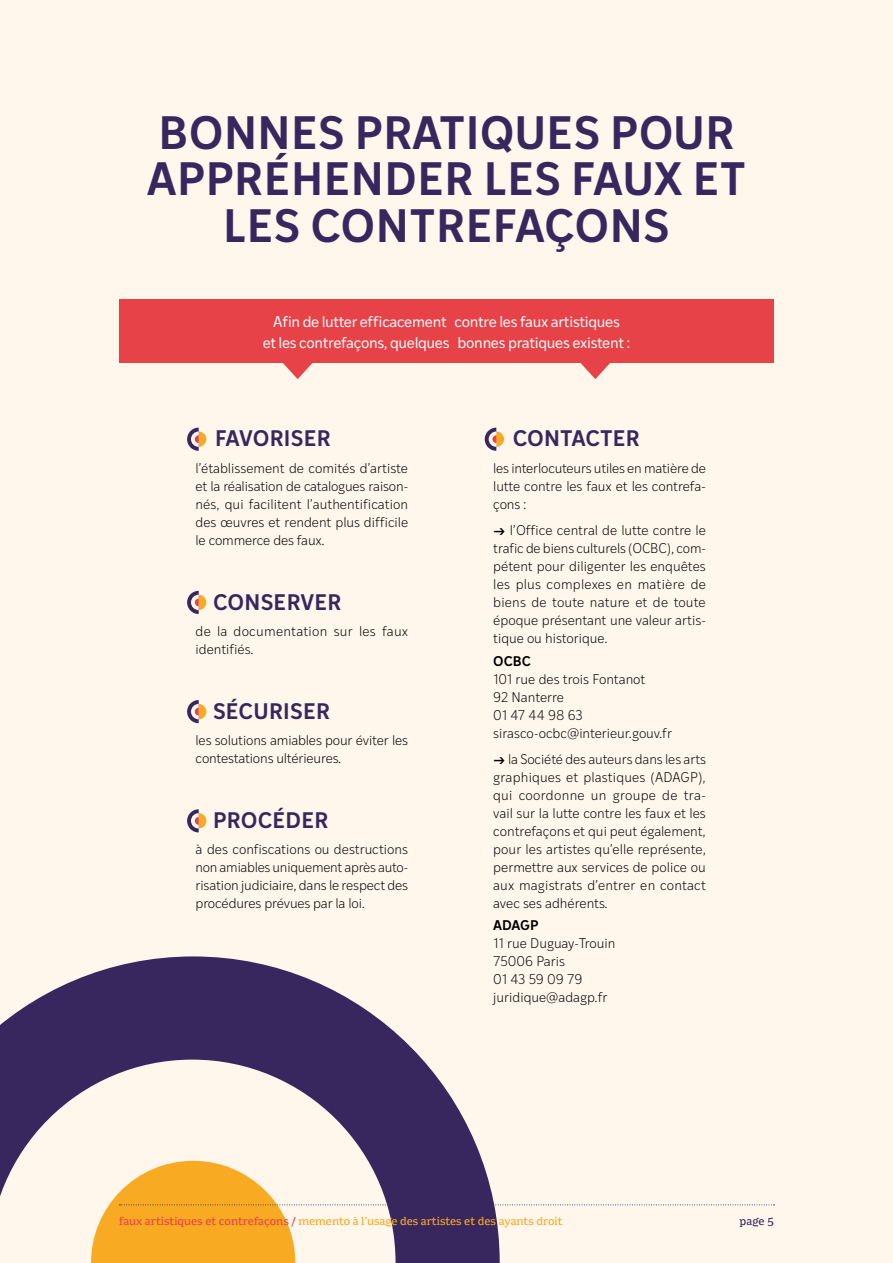
<style>
.page{position:relative;width:893px;height:1263px;background:#fff7ec}
.page>*{position:absolute;margin:0;border:0;box-sizing:border-box;transform-origin:0 0}
.t1{font:600 45px/46.5px "Ivy Style Sans";letter-spacing:.01em;color:#38265e;text-align:center}
.t2{font:600 21.6px "Ivy Style Sans";letter-spacing:.01em;color:#38265e}
.t3{font:15px/21px "Ivy Style Sans";letter-spacing:-.025em;color:#fff;text-align:center}
.t4{font:300 13.5px/18px "Ivy Style Sans";letter-spacing:-.01em;color:#000;text-align:justify}
.t5{font:300 13.5px/18px "Ivy Style Sans";letter-spacing:.01em;color:#000}
.t6{font:600 13.5px "Ivy Style Sans";color:#000}
.t7{font:10.5px "Minuscule 5";letter-spacing:-.005em;color:#f8aa23}
.t8{font:10.5px "Minuscule 5";color:#38265e}
.s1{font-weight:600}
.s2{color:#e84249}
</style>
<div class="page">
<svg style="left:0;top:956px;width:483px;height:205px;fill:#38265e"></svg>
<svg style="left:0;top:1059px;width:396px;height:102px"></svg>
<svg style="left:0;top:1161px;width:774px;height:102px"></svg>
<div style="left:119px;top:300px;width:655px;height:63px;background:#e84249"></div>
<svg style="left:283px;top:363px;width:30px;height:16px"></svg>
<svg style="left:580px;top:363px;width:30px;height:16px"></svg>
<svg style="left:187px;top:428px;width:20px;height:23px"></svg>
<svg style="left:485px;top:428px;width:19px;height:23px"></svg>
<svg style="left:187px;top:700px;width:20px;height:23px"></svg>
<svg style="left:187px;top:809px;width:20px;height:23px"></svg>
<svg style="left:187px;top:591px;width:20px;height:23px"></svg>
<h1 class="t1" style="left:147px;top:106px;width:601px">BONNES PRATIQUES POUR<br>APPRÉHENDER LES FAUX ET<br>LES CONTREFAÇONS</h1>
<p class="t3" style="left:263px;top:310px;width:369px">Afin de lutter efficacement contre les faux artistiques<br>et les contrefaçons, quelques bonnes pratiques existent :</p>
<h2 class="t2" style="left:215px;top:422px;width:117px">FAVORISER</h2>
<p class="t4" style="left:196px;top:458px;width:214px">l’établissement de comités d’artiste et la réalisation de catalogues raison&shy;nés, qui facilitent l’authentification des œuvres et rendent plus difficile le commerce des faux.</p>
<h2 class="t2" style="left:213px;top:585px;width:130px">CONSERVER</h2>
<p class="t5" style="left:196px;top:621px;width:214px">de la documentation sur les faux identifiés.</p>
<h2 class="t2" style="left:213px;top:694px;width:119px">SÉCURISER</h2>
<p class="t4" style="left:196px;top:731px;width:214px">les solutions amiables pour éviter les contestations ultérieures.</p>
<h2 class="t2" style="left:213px;top:803px;width:117px">PROCÉDER</h2>
<p class="t4" style="left:196px;top:840px;width:214px">à des confiscations ou destructions non amiables uniquement après auto&shy;risation judiciaire, dans le respect des procédures prévues par la loi.</p>
<h2 class="t2" style="left:513px;top:422px;width:129px">CONTACTER</h2>
<p class="t4" style="left:493px;top:458px;width:214px">les interlocuteurs utiles en matière de lutte contre les faux et les contrefa&shy;çons :</p>
<p class="t4" style="left:493px;top:521px;width:214px"><span class="s1">→</span> l’Office central de lutte contre le trafic de biens culturels (OCBC), com&shy;pétent pour diligenter les enquêtes les plus complexes en matière de biens de toute nature et de toute époque présentant une valeur artis&shy;tique ou historique.</p>
<p class="t6" style="left:493px;top:650px;width:39px">OCBC</p>
<p class="t4" style="left:493px;top:669px;width:180px;text-align:left">101 rue des trois Fontanot<br>92 Nanterre<br>01 47 44 98 63 sirasco-ocbc@interieur.gouv.fr</p>
<p class="t4" style="left:493px;top:749px;width:214px"><span class="s1">→</span> la Société des auteurs dans les arts graphiques et plastiques (ADAGP), qui coordonne un groupe de tra&shy;vail sur la lutte contre les faux et les contrefaçons et qui peut également, pour les artistes qu’elle représente, permettre aux services de police ou aux magistrats d’entrer en contact avec ses adhérents.</p>
<p class="t6" style="left:493px;top:915px;width:47px">ADAGP</p>
<p class="t4" style="left:493px;top:934px;width:124px;text-align:left">11 rue Duguay-Trouin<br>75006 Paris<br>01 43 59 09 79 juridique@adagp.fr</p>
<p class="t7" style="left:119px;top:1213px;width:445px"><span class="s2">faux artistiques et contrefaçons /</span> memento à l’usage des artistes et des ayants droit</p>
<p class="t8" style="left:740px;top:1213px;width:36px">page 5</p>
</div>
